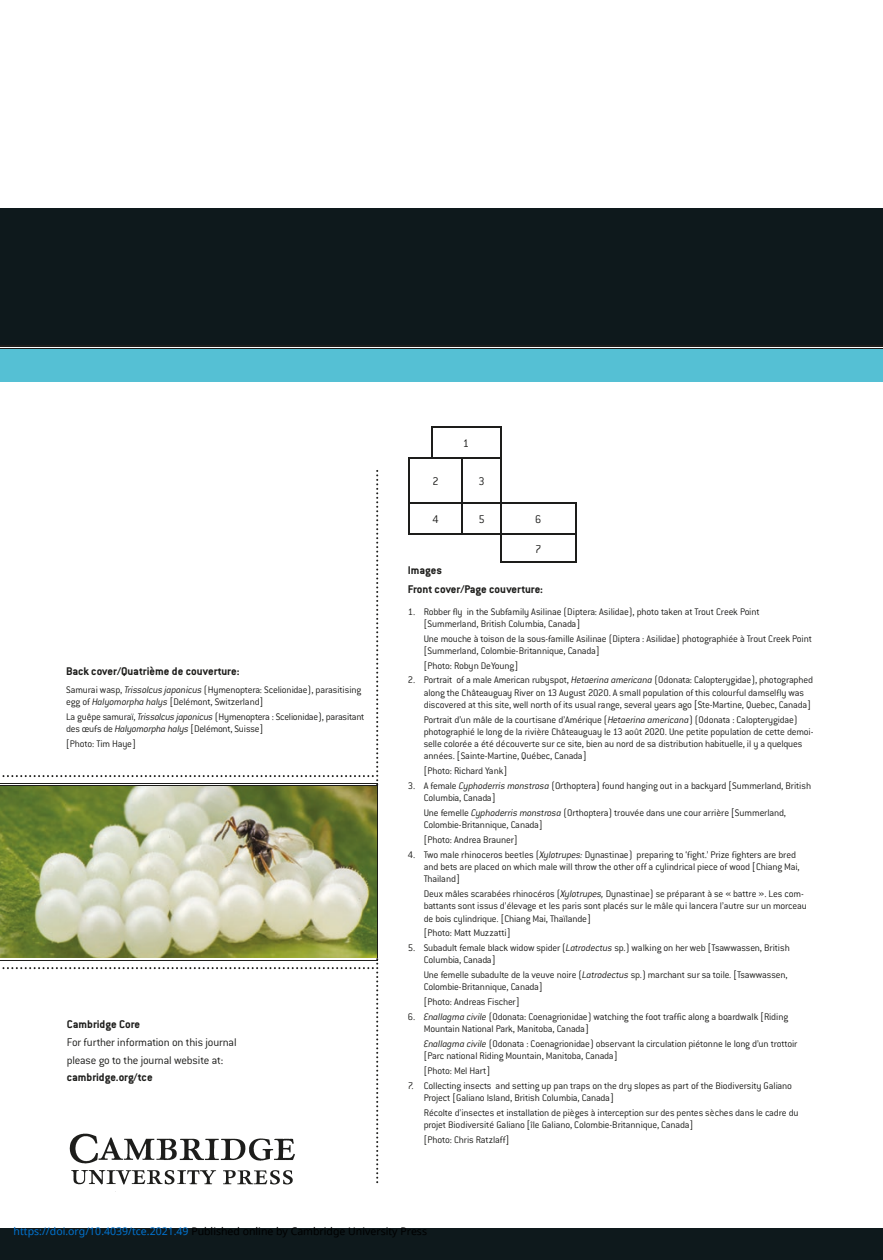
<style>
.page{position:relative;width:883px;height:1260px;background:#fff}
.page>*{position:absolute;margin:0;border:0;box-sizing:border-box;transform-origin:0 0}
.t1{font:700 12.25px "Conduit ITC";color:#1d1d1b}
.t2{font:300 12.25px/17.7px "Conduit ITC";color:#1d1d1b}
.t3{font:300 10.5px/12.2px "Conduit ITC";letter-spacing:-.01em;color:#1d1d1b}
.t4{font:10.5px "Noto Sans";color:#000}
.s1{font-style:italic}
.s2{color:#0172cf}
</style>
<div class="page">
<hr style="left:0;top:382px;width:882px;height:1px;background:#1d1d1b">
<div style="left:0;top:349px;width:882px;height:33px;background:#55c0d4"></div>
<div style="left:0;top:1228px;width:882px;height:32px;background:#0e191c"></div>
<div style="left:0;top:208px;width:882px;height:138px;background:#0e191c"></div>
<svg style="left:0;top:346px;width:882px;height:1px"></svg>
<hr style="left:0;top:345px;width:882px;height:1px;background:#1d1d1b">
<hr style="left:0;top:348px;width:882px;height:1px;background:#1d1d1b">
<hr style="left:461px;top:457px;width:2px;height:78px;background:#1d1d1b">
<hr style="left:408px;top:457px;width:1px;height:78px;background:#1d1d1b">
<hr style="left:431px;top:426px;width:1px;height:32px;background:#1d1d1b">
<hr style="left:575px;top:503px;width:1px;height:59px;background:#1d1d1b">
<hr style="left:500px;top:426px;width:1px;height:136px;background:#1d1d1b">
<hr style="left:408px;top:503px;width:168px;height:1px;background:#1d1d1b">
<hr style="left:431px;top:426px;width:70px;height:1px;background:#1d1d1b">
<hr style="left:408px;top:457px;width:54px;height:1px;background:#1d1d1b">
<hr style="left:500px;top:561px;width:75px;height:1px;background:#1d1d1b">
<hr style="left:408px;top:533px;width:168px;height:2px;background:#1d1d1b">
<hr style="left:431px;top:457px;width:70px;height:1px;background:#1d1d1b">
<svg style="left:2px;top:470px;width:376px;height:316px"></svg>
<svg style="left:2px;top:958px;width:376px;height:225px"></svg>
<hr style="left:0;top:783px;width:377px;height:1px;background:#1d1d1b">
<hr style="left:0;top:785px;width:377px;height:2px;background:#1d1d1b">
<hr style="left:0;top:960px;width:377px;height:1px;background:#1d1d1b">
<hr style="left:0;top:956px;width:377px;height:2px;background:#1d1d1b">
<hr style="left:376px;top:786px;width:1px;height:172px;background:#1d1d1b">
<img style="left:58px;top:1122px;width:248px;height:70px">
<img style="left:0;top:787px;width:376px;height:170px">
<p class="t1" style="left:66px;top:664px;width:175px">Back cover/Quatrième de couverture:</p>
<p class="t3" style="left:66px;top:684px;width:296px">Samurai wasp, <span class="s1">Trissolcus japonicus</span> (Hymenoptera: Scelionidae), parasitising egg of <span class="s1">Halyomorpha halys</span> [Delémont, Switzerland]</p>
<p class="t3" style="left:66px;top:711px;width:299px">La guêpe samuraï, <span class="s1">Trissolcus japonicus</span> (Hymenoptera : Scelionidae), parasitant des œufs de <span class="s1">Halyomorpha halys</span> [Delémont, Suisse]</p>
<p class="t3" style="left:66px;top:738px;width:71px">[Photo: Tim Haye]</p>
<p class="t1" style="left:67px;top:1017px;width:75px">Cambridge Core</p>
<p class="t2" style="left:67px;top:1033px;width:171px">For further information on this journal please go to the journal website at:</p>
<p class="t1" style="left:67px;top:1070px;width:87px">cambridge.org/tce</p>
<p class="t2" style="left:432px;top:473px;width:8px">2</p>
<p class="t2" style="left:432px;top:511px;width:8px">4</p>
<p class="t2" style="left:462px;top:434px;width:8px">1</p>
<p class="t2" style="left:478px;top:473px;width:8px">3</p>
<p class="t2" style="left:478px;top:511px;width:8px">5</p>
<p class="t2" style="left:535px;top:511px;width:8px">6</p>
<p class="t2" style="left:535px;top:540px;width:8px">7</p>
<p class="t1" style="left:407px;top:582px;width:137px">Front cover/Page couverture:</p>
<p class="t3" style="left:423px;top:605px;width:337px;text-indent:-16px">1. Robber fly in the Subfamily Asilinae (Diptera: Asilidae), photo taken at Trout Creek Point [Summerland, British Columbia, Canada]</p>
<p class="t3" style="left:423px;top:632px;width:389px">Une mouche à toison de la sous-famille Asilinae (Diptera : Asilidae) photographiée à Trout Creek Point [Summerland, Colombie-Britannique, Canada]</p>
<p class="t3" style="left:423px;top:659px;width:96px">[Photo: Robyn DeYoung]</p>
<p class="t3" style="left:423px;top:674px;width:390px;text-indent:-16px">2. Portrait of a male American rubyspot, <span class="s1">Hetaerina americana</span> (Odonata: Calopterygidae), photographed along the Châteauguay River on 13 August 2020. A small population of this colourful damselfly was discovered at this site, well north of its usual range, several years ago [Ste-Martine, Quebec, Canada]</p>
<p class="t3" style="left:423px;top:713px;width:391px">Portrait d’un mâle de la courtisane d’Amérique (<span class="s1">Hetaerina americana</span>) (Odonata : Calopterygidae) photographié le long de la rivière Châteauguay le 13 août 2020. Une petite population de cette demoi&shy;selle colorée a été découverte sur ce site, bien au nord de sa distribution habituelle, il y a quelques années. [Sainte-Martine, Québec, Canada]</p>
<p class="t3" style="left:423px;top:765px;width:85px">[Photo: Richard Yank]</p>
<p class="t3" style="left:423px;top:780px;width:388px;text-indent:-16px">3. A female <span class="s1">Cyphoderris monstrosa</span> (Orthoptera) found hanging out in a backyard [Summerland, British<br>Columbia, Canada]</p>
<p class="t3" style="left:423px;top:807px;width:364px">Une femelle <span class="s1">Cyphoderris monstrosa</span> (Orthoptera) trouvée dans une cour arrière [Summerland,<br>Colombie-Britannique, Canada]</p>
<p class="t3" style="left:423px;top:834px;width:95px">[Photo: Andrea Brauner]</p>
<p class="t3" style="left:423px;top:848px;width:377px;text-indent:-16px">4. Two male rhinoceros beetles (<span class="s1">Xylotrupes:</span> Dynastinae) preparing to ‘fight.’ Prize fighters are bred and bets are placed on which male will throw the other off a cylindrical piece of wood [Chiang Mai,<br>Thailand]</p>
<p class="t3" style="left:423px;top:888px;width:384px">Deux mâles scarabées rhinocéros (<span class="s1">Xylotrupes,</span> Dynastinae) se préparant à se « battre ». Les com&shy;battants sont issus d’élevage et les paris sont placés sur le mâle qui lancera l’autre sur un morceau de bois cylindrique. [Chiang Mai, Thaïlande]</p>
<p class="t3" style="left:423px;top:927px;width:88px">[Photo: Matt Muzzatti]</p>
<p class="t3" style="left:423px;top:942px;width:367px;text-indent:-16px">5. Subadult female black widow spider (<span class="s1">Latrodectus</span> sp.) walking on her web [Tsawwassen, British<br>Columbia, Canada]</p>
<p class="t3" style="left:423px;top:969px;width:365px">Une femelle subadulte de la veuve noire (<span class="s1">Latrodectus</span> sp.) marchant sur sa toile. [Tsawwassen,<br>Colombie-Britannique, Canada]</p>
<p class="t3" style="left:423px;top:996px;width:97px">[Photo: Andreas Fischer]</p>
<p class="t3" style="left:423px;top:1011px;width:366px;text-indent:-16px">6. <span class="s1">Enallagma civile</span> (Odonata: Coenagrionidae) watching the foot traffic along a boardwalk [Riding<br>Mountain National Park, Manitoba, Canada]</p>
<p class="t3" style="left:423px;top:1038px;width:375px"><span class="s1">Enallagma civile</span> (Odonata : Coenagrionidae) observant la circulation piétonne le long d’un trottoir [Parc national Riding Mountain, Manitoba, Canada]</p>
<p class="t3" style="left:423px;top:1065px;width:68px">[Photo: Mel Hart]</p>
<p class="t3" style="left:423px;top:1079px;width:369px;text-indent:-16px">7. Collecting insects and setting up pan traps on the dry slopes as part of the Biodiversity Galiano<br>Project [Galiano Island, British Columbia, Canada]</p>
<p class="t3" style="left:423px;top:1106px;width:376px">Récolte d’insectes et installation de pièges à interception sur des pentes sèches dans le cadre du projet Biodiversité Galiano [île Galiano, Colombie-Britannique, Canada]</p>
<p class="t3" style="left:423px;top:1133px;width:87px">[Photo: Chris Ratzlaff]</p>
<p class="t1" style="left:407px;top:563px;width:36px">Images</p>
<p class="t4" style="left:14px;top:1224px;width:414px"><span class="s2">https://doi.org/10.4039/tce.2021.49</span> Published online by Cambridge University Press</p>
</div>
